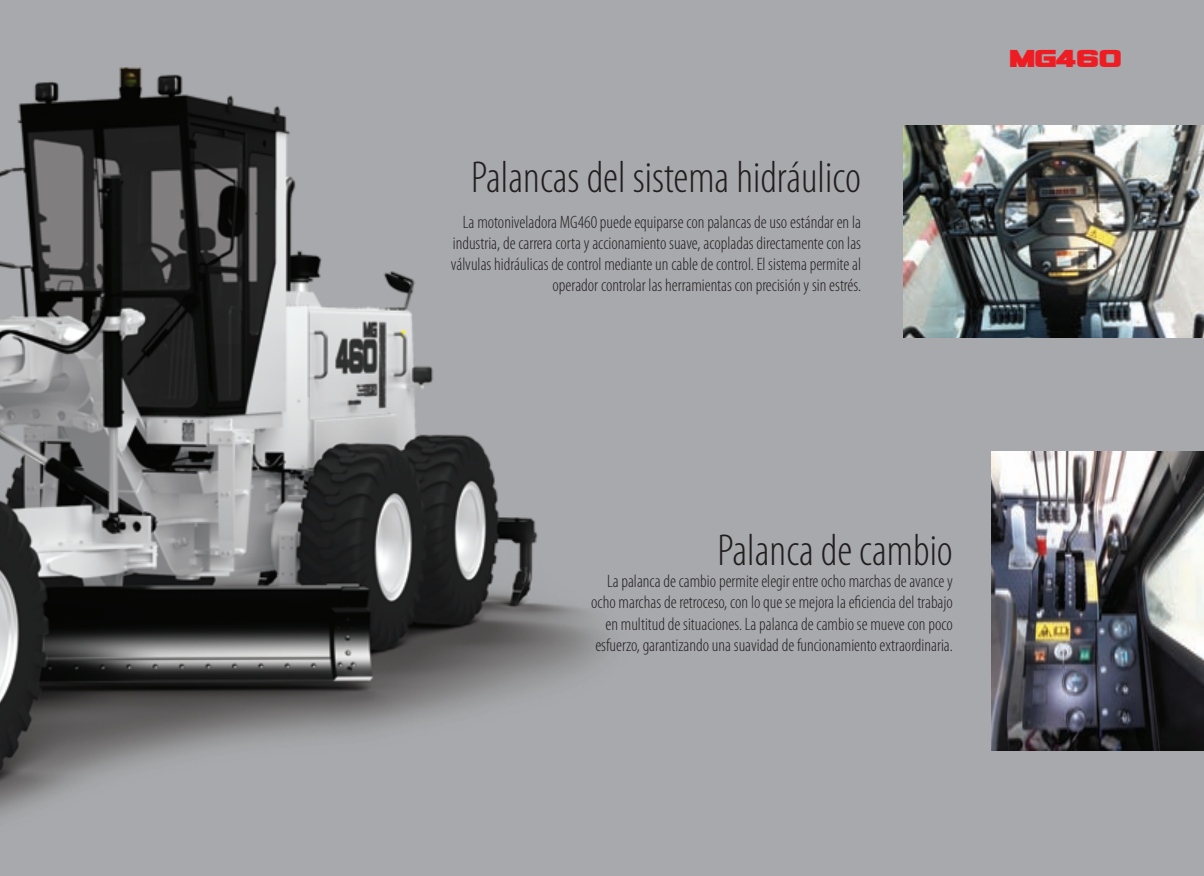
<style>
.page{position:relative;width:1204px;height:876px;background:#fff}
.page>*{position:absolute;margin:0;border:0;box-sizing:border-box;transform-origin:0 0}
.t1{font:300 condensed 45px "Myriad Pro";color:#221e20}
.t2{font:34.2px "Vipnagorgialla";color:#ee1d23}
.t3{font:300 condensed 18px/21px "Myriad Pro";color:#221e20;text-align:right}
</style>
<div class="page">
<img style="left:0;top:0;width:1203px;height:876px">
<img style="left:903px;top:125px;width:300px;height:213px">
<img style="left:991px;top:452px;width:212px;height:299px">
<h1 class="t1" style="left:471px;top:153px;width:391px">Palancas del sistema hidráulico</h1>
<p class="t3" style="left:451px;top:212px;width:412px">La motoniveladora MG460 puede equiparse con palancas de uso estándar en la industria, de carrera corta y accionamiento suave, acopladas directamente con las válvulas hidráulicas de control mediante un cable de control. El sistema permite al operador controlar las herramientas con precisión y sin estrés.</p>
<h2 class="t2" style="left:1009px;top:43px;width:114px">MG460</h2>
<h1 class="t1" style="left:717px;top:526px;width:237px">Palanca de cambio</h1>
<p class="t3" style="left:591px;top:570px;width:363px;line-height:21.6px">La palanca de cambio permite elegir entre ocho marchas de avance y ocho marchas de retroceso, con lo que se mejora la eficiencia del trabajo en multitud de situaciones. La palanca de cambio se mueve con poco esfuerzo, garantizando una suavidad de funcionamiento extraordinaria.</p>
</div>
